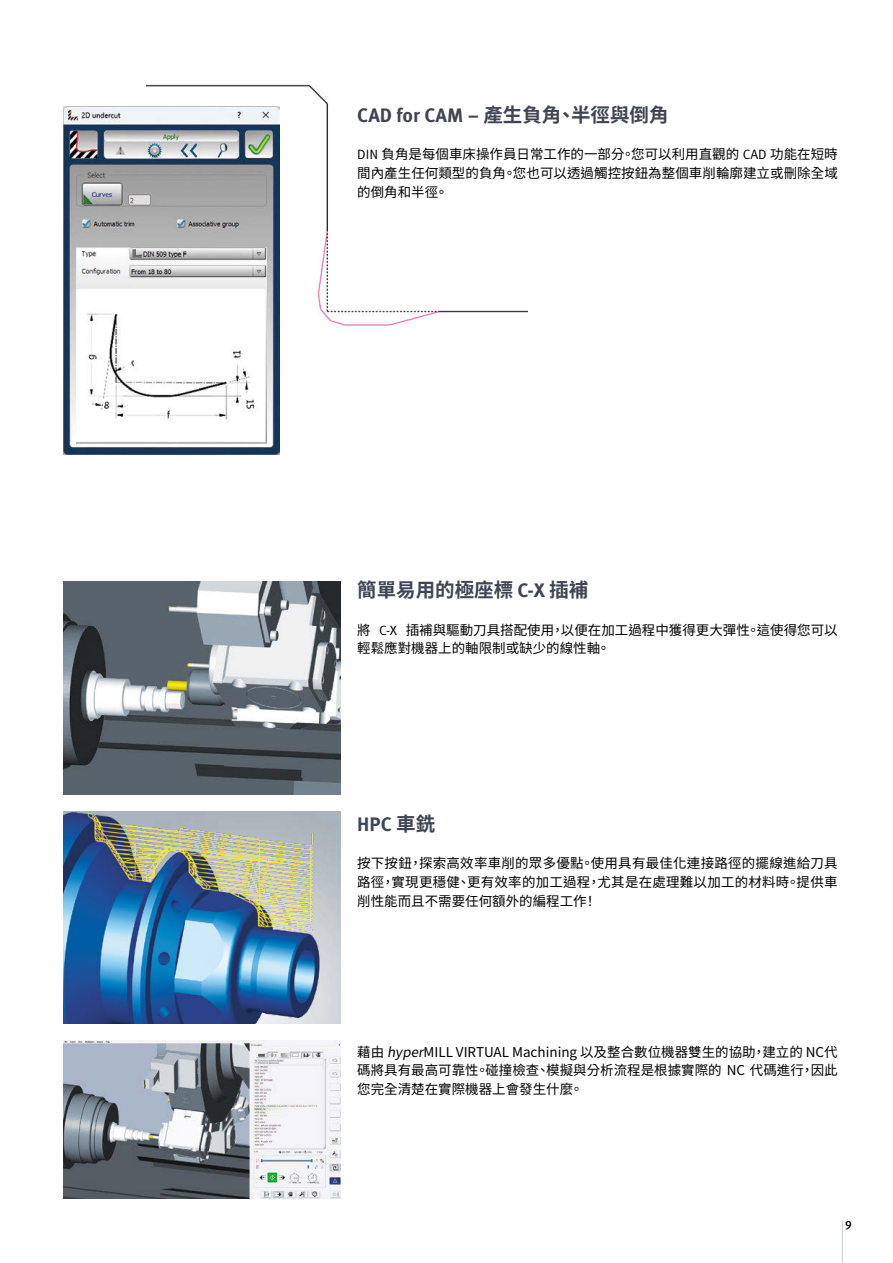
<style>
.page{position:relative;width:893px;height:1263px;background:#fff}
.page>*{position:absolute;margin:0;border:0;box-sizing:border-box;transform-origin:0 0}
.t1{font:700 19.5px "Meta Pro";color:#404553}
.t2{font:700 19.5px "Source Han Sans TW";color:#404553}
.t3{font:13.5px/18.8px "Source Han Sans TW";color:#000;text-align:justify}
.t4{font:500 12px "Meta Pro";color:#000}
.s1{font-family:"Source Han Sans TW"}
.s2{font-family:"Meta Pro"}
.s3{font-style:italic}
</style>
<div class="page">
<hr style="left:842px;top:1220px;width:1px;height:43px;background:#c5c9d2">
<img style="left:64px;top:811px;width:276px;height:213px">
<img style="left:64px;top:581px;width:276px;height:213px">
<img style="left:147px;top:84px;width:380px;height:269px">
<img style="left:64px;top:106px;width:215px;height:349px">
<img style="left:64px;top:1041px;width:276px;height:157px">
<h1 class="t1" style="left:357px;top:103px;width:313px">CAD for CAM – <span class="s1">產生負角、半徑與倒角</span></h1>
<p class="t3" style="left:357px;top:145px;width:482px"><span class="s2">DIN</span> 負角是每個車床操作員日常工作的一部分。您可以利用直觀的 <span class="s2">CAD</span> 功能在短時間內產生任何類型的負角。您也可以透過觸控按鈕為整個車削輪廓建立或刪除全域的倒角和半徑。</p>
<h1 class="t2" style="left:357px;top:579px;width:232px">簡單易用的極座標 <span class="s2">C-X</span> 插補</h1>
<p class="t3" style="left:357px;top:620px;width:482px">將 <span class="s2">C-X</span> 插補與驅動刀具搭配使用，以便在加工過程中獲得更大彈性。這使得您可以輕鬆應對機器上的軸限制或缺少的線性軸。</p>
<h1 class="t1" style="left:357px;top:812px;width:80px">HPC <span class="s1">車銑</span></h1>
<p class="t3" style="left:357px;top:854px;width:482px">按下按鈕，探索高效率車削的眾多優點。使用具有最佳化連接路徑的擺線進給刀具路徑，實現更穩健、更有效率的加工過程，尤其是在處理難以加工的材料時。提供車削性能而且不需要任何額外的編程工作！</p>
<p class="t3" style="left:357px;top:1042px;width:482px">藉由 <span class="s3">hyper</span>MILL VIRTUAL Machining 以及整合數位機器雙生的協助，建立的 NC代碼將具有最高可靠性。碰撞檢查、模擬與分析流程是根據實際的 NC 代碼進行，因此您完全清楚在實際機器上會發生什麼。</p>
<p class="t4" style="left:845px;top:1217px;width:8px">9</p>
</div>
